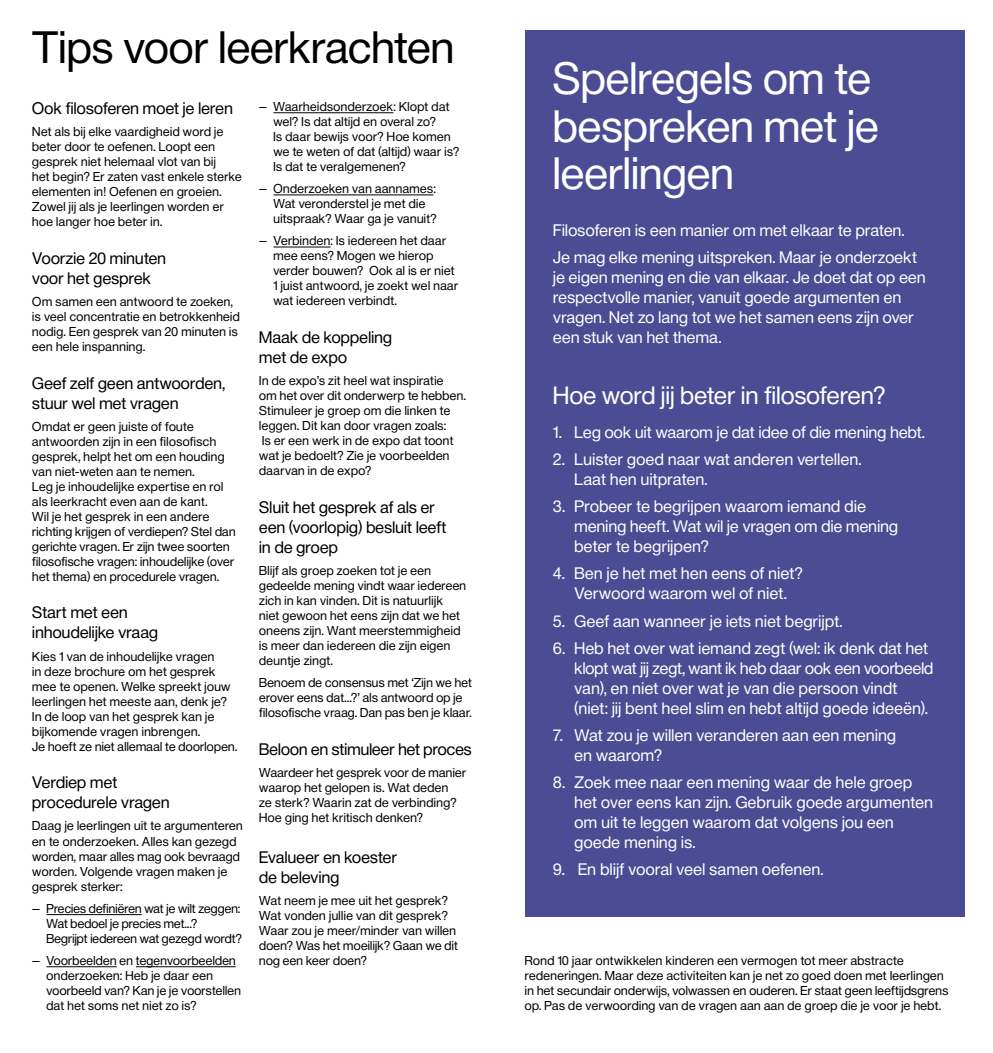
<style>
.page{position:relative;width:993px;height:1053px;background:#fff}
.page>*{position:absolute;margin:0;border:0;box-sizing:border-box;transform-origin:0 0}
.t1{font:47.5px/47.5px "Europa Gro Nr 2 SH Rom";letter-spacing:.015em;color:#fff}
.t2{font:47.5px "Europa Gro Nr 2 SH Rom";letter-spacing:.015em;color:#000}
.t3{font:26.25px "Europa Gro Nr 2 SH Rom";letter-spacing:.02em;color:#fff}
.t4{font:17.5px/20px "Europa Gro Nr 2 SH Rom";letter-spacing:.025em;color:#fff}
.t5{font:17.5px/20px "Europa Gro Nr 2 SH Rom";letter-spacing:.02em;color:#000}
.t6{font:13.5px/15px "Europa Gro Nr 2 SH Rom";letter-spacing:.035em;color:#000}
.t7{font:13.5px/15px "Europa Gro Nr 2 SH Rom";letter-spacing:.015em;color:#000}
</style>
<div class="page">
<div style="left:524px;top:30px;width:440px;height:886px;background:#4a4d93"></div>
<hr style="left:46px;top:914px;width:96px;height:1px;background:#000">
<hr style="left:46px;top:966px;width:71px;height:1px;background:#000">
<hr style="left:136px;top:966px;width:99px;height:1px;background:#000">
<hr style="left:273px;top:112px;width:120px;height:1px;background:#000">
<hr style="left:273px;top:195px;width:160px;height:1px;background:#000">
<hr style="left:273px;top:247px;width:57px;height:1px;background:#000">
<h1 class="t2" style="left:32px;top:23px;width:423px">Tips voor leerkrachten</h1>
<p class="t5" style="left:32px;top:98px;width:202px">Ook filosoferen moet je leren</p>
<p class="t6" style="left:32px;top:124px;width:211px">Net als bij elke vaardigheid word je beter door te oefenen. Loopt een gesprek niet helemaal vlot van bij<br>het begin? Er zaten vast enkele sterke elementen in! Oefenen en groeien.<br>Zowel jij als je leerlingen worden er hoe langer hoe beter in.</p>
<p class="t5" style="left:32px;top:248px;width:135px">Voorzie 20 minuten voor het gesprek</p>
<p class="t6" style="left:32px;top:294px;width:209px">Om samen een antwoord te zoeken, is veel concentratie en betrokkenheid nodig. Een gesprek van 20 minuten is een hele inspanning.</p>
<p class="t5" style="left:32px;top:373px;width:194px">Geef zelf geen antwoorden, stuur wel met vragen</p>
<p class="t6" style="left:32px;top:419px;width:205px">Omdat er geen juiste of foute antwoorden zijn in een filosofisch gesprek, helpt het om een houding van niet-weten aan te nemen.<br>Leg je inhoudelijke expertise en rol als leerkracht even aan de kant.<br>Wil je het gesprek in een andere richting krijgen of verdiepen? Stel dan gerichte vragen. Er zijn twee soorten filosofische vragen: inhoudelijke (over het thema) en procedurele vragen.</p>
<p class="t5" style="left:32px;top:602px;width:127px">Start met een inhoudelijke vraag</p>
<p class="t6" style="left:32px;top:648px;width:206px">Kies 1 van de inhoudelijke vragen<br>in deze brochure om het gesprek mee te openen. Welke spreekt jouw leerlingen het meeste aan, denk je?<br>In de loop van het gesprek kan je bijkomende vragen inbrengen.<br>Je hoeft ze niet allemaal te doorlopen.</p>
<p class="t5" style="left:32px;top:772px;width:139px">Verdiep met procedurele vragen</p>
<p class="t6" style="left:32px;top:818px;width:212px">Daag je leerlingen uit te argumenteren en te onderzoeken. Alles kan gezegd worden, maar alles mag ook bevraagd worden. Volgende vragen maken je gesprek sterker:</p>
<p class="t7" style="left:46px;top:900px;width:197px;text-indent:-14px">– Precies definiëren wat je wilt zeggen:<br>Wat bedoel je precies met...?<br>Begrijpt iedereen wat gezegd wordt?</p>
<p class="t6" style="left:46px;top:952px;width:196px;text-indent:-14px">– Voorbeelden en tegenvoorbeelden onderzoeken: Heb je daar een voorbeeld van? Kan je je voorstellen dat het soms net niet zo is?</p>
<p class="t6" style="left:273px;top:99px;width:187px;text-indent:-14px">– Waarheidsonderzoek: Klopt dat wel? Is dat altijd en overal zo?<br>Is daar bewijs voor? Hoe komen we te weten of dat (altijd) waar is?<br>Is dat te veralgemenen?</p>
<p class="t6" style="left:273px;top:181px;width:165px;text-indent:-14px">– Onderzoeken van aannames:<br>Wat veronderstel je met die uitspraak? Waar ga je vanuit?</p>
<p class="t6" style="left:273px;top:233px;width:186px;text-indent:-14px">– Verbinden: Is iedereen het daar mee eens? Mogen we hierop verder bouwen? Ook al is er niet<br>1 juist antwoord, je zoekt wel naar wat iedereen verbindt.</p>
<p class="t5" style="left:259px;top:327px;width:134px">Maak de koppeling met de expo</p>
<p class="t6" style="left:259px;top:373px;width:208px">In de expo’s zit heel wat inspiratie<br>om het over dit onderwerp te hebben.<br>Stimuleer je groep om die linken te leggen. Dit kan door vragen zoals:<br>Is er een werk in de expo dat toont wat je bedoelt? Zie je voorbeelden daarvan in de expo?</p>
<p class="t5" style="left:259px;top:497px;width:188px">Sluit het gesprek af als er een (voorlopig) besluit leeft in de groep</p>
<p class="t6" style="left:259px;top:563px;width:208px">Blijf als groep zoeken tot je een gedeelde mening vindt waar iedereen zich in kan vinden. Dit is natuurlijk niet gewoon het eens zijn dat we het oneens zijn. Want meerstemmigheid is meer dan iedereen die zijn eigen deuntje zingt.</p>
<p class="t6" style="left:259px;top:675px;width:214px">Benoem de consensus met ‘Zijn we het erover eens dat...?’ als antwoord op je filosofische vraag. Dan pas ben je klaar.</p>
<p class="t5" style="left:259px;top:739px;width:214px">Beloon en stimuleer het proces</p>
<p class="t6" style="left:259px;top:764px;width:208px">Waardeer het gesprek voor de manier waarop het gelopen is. Wat deden<br>ze sterk? Waarin zat de verbinding?<br>Hoe ging het kritisch denken?</p>
<p class="t5" style="left:259px;top:847px;width:139px">Evalueer en koester de beleving</p>
<p class="t6" style="left:259px;top:893px;width:200px">Wat neem je mee uit het gesprek?<br>Wat vonden jullie van dit gesprek?<br>Waar zou je meer/minder van willen doen? Was het moeilijk? Gaan we dit nog een keer doen?</p>
<h1 class="t1" style="left:553px;top:55px;width:326px">Spelregels om te bespreken met je leerlingen</h1>
<p class="t4" style="left:553px;top:217px;width:365px;line-height:27.1px">Filosoferen is een manier om met elkaar te praten.<br>Je mag elke mening uitspreken. Maar je onderzoekt</p>
<p class="t4" style="left:553px;top:268px;width:373px">je eigen mening en die van elkaar. Je doet dat op een respectvolle manier, vanuit goede argumenten en vragen. Net zo lang tot we het samen eens zijn over een stuk van het thema.</p>
<h2 class="t3" style="left:553px;top:381px;width:333px">Hoe word jij beter in filosoferen?</h2>
<p class="t4" style="left:553px;top:422px;width:373px">1. Leg ook uit waarom je dat idee of die mening hebt.</p>
<p class="t4" style="left:574px;top:449px;width:288px;text-indent:-21px">2. Luister goed naar wat anderen vertellen.<br>Laat hen uitpraten.</p>
<p class="t4" style="left:574px;top:496px;width:325px;text-indent:-21px">3. Probeer te begrijpen waarom iemand die mening heeft. Wat wil je vragen om die mening beter te begrijpen?</p>
<p class="t4" style="left:553px;top:563px;width:251px;text-align:center">4. Ben je het met hen eens of niet?<br>Verwoord waarom wel of niet.</p>
<p class="t4" style="left:553px;top:611px;width:291px">5. Geef aan wanneer je iets niet begrijpt.</p>
<p class="t4" style="left:574px;top:638px;width:360px;text-indent:-21px">6. Heb het over wat iemand zegt (wel: ik denk dat het klopt wat jij zegt, want ik heb daar ook een voorbeeld van), en niet over wat je van die persoon vindt (niet: jij bent heel slim en hebt altijd goede ideeën).</p>
<p class="t4" style="left:574px;top:725px;width:323px;text-indent:-21px">7. Wat zou je willen veranderen aan een mening en waarom?</p>
<p class="t4" style="left:574px;top:772px;width:360px;text-indent:-21px">8. Zoek mee naar een mening waar de hele groep het over eens kan zijn. Gebruik goede argumenten om uit te leggen waarom dat volgens jou een goede mening is.</p>
<p class="t4" style="left:553px;top:859px;width:272px">9. En blijf vooral veel samen oefenen.</p>
<p class="t6" style="left:524px;top:953px;width:425px">Rond 10 jaar ontwikkelen kinderen een vermogen tot meer abstracte redeneringen. Maar deze activiteiten kan je net zo goed doen met leerlingen in het secundair onderwijs, volwassen en ouderen. Er staat geen leeftijdsgrens op. Pas de verwoording van de vragen aan aan de groep die je voor je hebt.</p>
</div>
